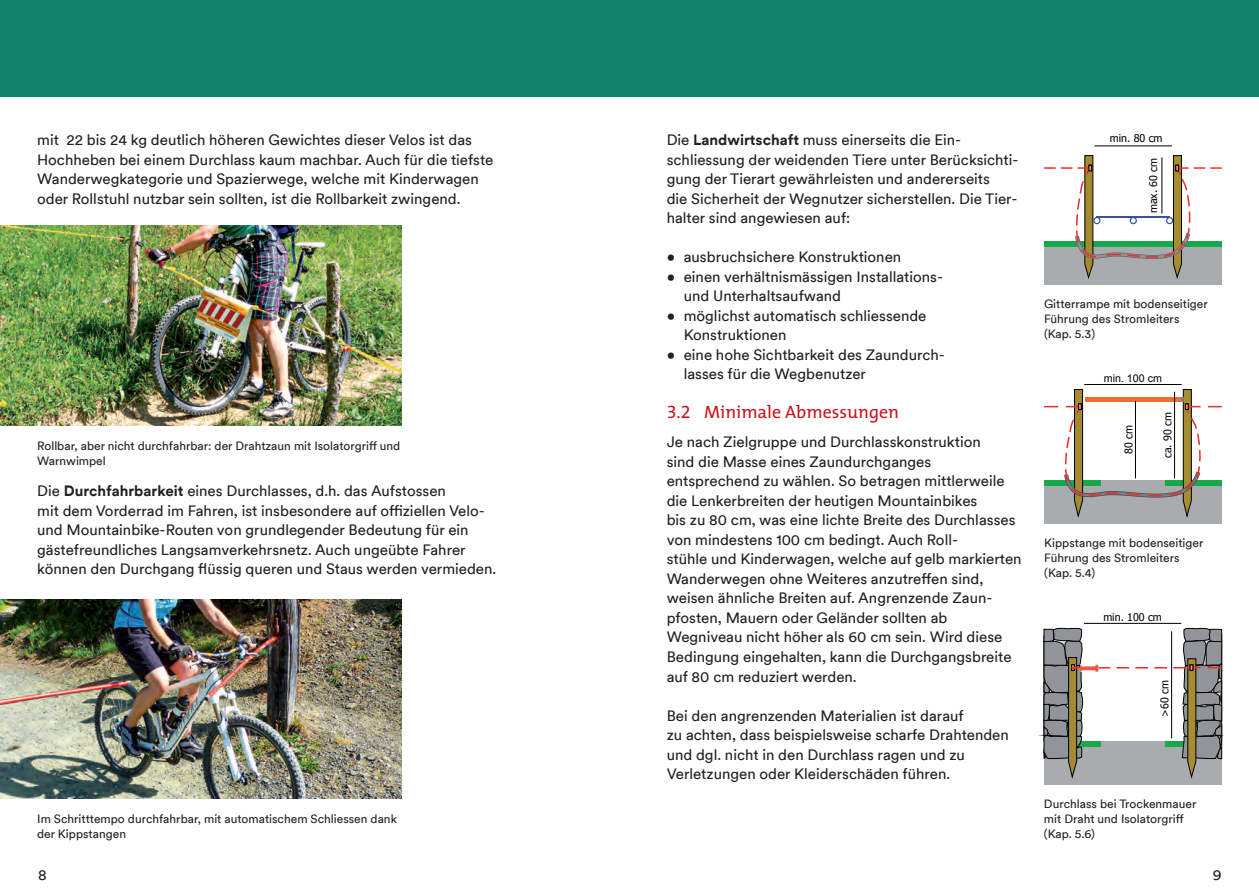
<style>
.page{position:relative;width:1259px;height:893px;background:#fff}
.page>*{position:absolute;margin:0;border:0;box-sizing:border-box;transform-origin:0 0}
.t1{font:18px "The Mix";color:#ca141c}
.t2{font:15px/19.5px "Circulargraubuenden TT";color:#231f20}
.t3{font:12px/15px "Circulargraubuenden TT";color:#231f20}
.t4{font:10.65px "Tahoma";color:#000}
.t5{font:10.65px "Arial";color:#000}
.s1{font-weight:700}
.s2{font-family:"The Mix Expert"}
</style>
<div class="page">
<div style="left:0;top:0;width:1259px;height:96px;background:#12826b"></div>
<img style="left:0;top:599px;width:401px;height:200px">
<div style="left:1044px;top:242px;width:177px;height:43px;background:#a8acaf"></div>
<hr style="left:1094px;top:145px;width:78px;height:1px;background:#000">
<svg style="left:1044px;top:155px;width:177px;height:123px"></svg>
<div style="left:1044px;top:741px;width:177px;height:44px;background:#a8acaf"></div>
<div style="left:1044px;top:741px;width:56px;height:5px;background:#17a84c"></div>
<hr style="left:1084px;top:623px;width:97px;height:1px;background:#000">
<svg style="left:1097px;top:628px;width:125px;height:150px"></svg>
<svg style="left:1043px;top:628px;width:40px;height:150px;background:#818078"></svg>
<img style="left:1080px;top:664px;width:18px;height:7px">
<div style="left:1044px;top:480px;width:177px;height:44px;background:#a8acaf"></div>
<hr style="left:1084px;top:384px;width:97px;height:1px;background:#000">
<svg style="left:1044px;top:389px;width:177px;height:128px"></svg>
<hr style="left:1135px;top:401px;width:1px;height:77px;background:#000">
<img style="left:0;top:226px;width:401px;height:200px">
<p class="t2" style="left:37px;top:130px;width:458px">mit 22 bis 24 kg deutlich höheren Gewichtes dieser Velos ist das Hochheben bei einem Durchlass kaum machbar. Auch für die tiefste Wanderwegkategorie und Spazierwege, welche mit Kinderwagen oder Rollstuhl nutzbar sein sollten, ist die Rollbarkeit zwingend.</p>
<p class="t3" style="left:37px;top:437px;width:364px">Rollbar, aber nicht durchfahrbar: der Drahtzaun mit Isolatorgriff und<br>Warnwimpel</p>
<p class="t2" style="left:37px;top:481px;width:460px">Die <span class="s1">Durchfahrbarkeit</span> eines Durchlasses, d.h. das Aufstossen<br>mit dem Vorderrad im Fahren, ist insbesondere auf offiziellen Velo&shy;und Mountainbike-Routen von grundlegender Bedeutung für ein gästefreundliches Langsamverkehrsnetz. Auch ungeübte Fahrer können den Durchgang flüssig queren und Staus werden vermieden.</p>
<p class="t3" style="left:37px;top:810px;width:361px">Im Schritttempo durchfahrbar, mit automatischem Schliessen dank der Kippstangen</p>
<p class="t2" style="left:666px;top:130px;width:353px">Die <span class="s1">Landwirtschaft</span> muss einerseits die Ein&shy;schliessung der weidenden Tiere unter Berücksichti&shy;gung der Tierart gewährleisten und andererseits<br>die Sicherheit der Wegnutzer sicherstellen. Die Tier&shy;halter sind angewiesen auf:</p>
<p class="t2" style="left:666px;top:247px;width:236px">• ausbruchsichere Konstruktionen</p>
<p class="t2" style="left:684px;top:266px;width:261px;text-indent:-17px">• einen verhältnismässigen Installations&shy;und Unterhaltsaufwand</p>
<p class="t2" style="left:684px;top:305px;width:244px;text-indent:-17px">• möglichst automatisch schliessende<br>Konstruktionen</p>
<p class="t2" style="left:684px;top:344px;width:263px;text-indent:-17px">• eine hohe Sichtbarkeit des Zaundurch&shy;lasses für die Wegbenutzer</p>
<p class="t1" style="left:666px;top:397px;width:234px"><span class="s2">3.2</span> Minimale Abmessungen</p>
<p class="t2" style="left:666px;top:432px;width:356px">Je nach Zielgruppe und Durchlasskonstruktion<br>sind die Masse eines Zaundurchganges entsprechend zu wählen. So betragen mittlerweile die Lenkerbreiten der heutigen Mountainbikes<br>bis zu 80 cm, was eine lichte Breite des Durchlasses von mindestens 100 cm bedingt. Auch Roll-<br>stühle und Kinderwagen, welche auf gelb markierten Wanderwegen ohne Weiteres anzutreffen sind, weisen ähnliche Breiten auf. Angrenzende Zaun&shy;pfosten, Mauern oder Geländer sollten ab Wegniveau nicht höher als 60 cm sein. Wird diese Bedingung eingehalten, kann die Durchgangsbreite auf 80 cm reduziert werden.</p>
<p class="t2" style="left:666px;top:705px;width:344px">Bei den angrenzenden Materialien ist darauf<br>zu achten, dass beispielsweise scharfe Drahtenden und dgl. nicht in den Durchlass ragen und zu Verletzungen oder Kleiderschäden führen.</p>
<p class="t4" style="left:1110px;top:131px;width:54px">min. 80 cm</p>
<p class="t4" style="left:1146px;top:213px;width:57px;rotate:-90deg">max. 60 cm</p>
<p class="t3" style="left:1044px;top:296px;width:165px">Gitterrampe mit bodenseitiger<br>Führung des Stromleiters (Kap. 5.3)</p>
<p class="t5" style="left:1104px;top:371px;width:60px">min. 100 cm</p>
<p class="t4" style="left:1121px;top:454px;width:30px;rotate:-90deg">80 cm</p>
<p class="t4" style="left:1160px;top:458px;width:47px;rotate:-90deg">ca. 90 cm</p>
<p class="t3" style="left:1044px;top:534px;width:161px">Kippstange mit bodenseitiger<br>Führung des Stromleiters (Kap. 5.4)</p>
<p class="t4" style="left:1103px;top:609px;width:60px">min. 100 cm</p>
<p class="t4" style="left:1157px;top:717px;width:38px;rotate:-90deg">&gt;60 cm</p>
<p class="t3" style="left:1044px;top:795px;width:154px">Durchlass bei Trockenmauer mit Draht und Isolatorgriff (Kap. 5.6)</p>
<p class="t2" style="left:38px;top:864px;width:10px">8</p>
<p class="t2" style="left:1213px;top:864px;width:10px">9</p>
</div>
